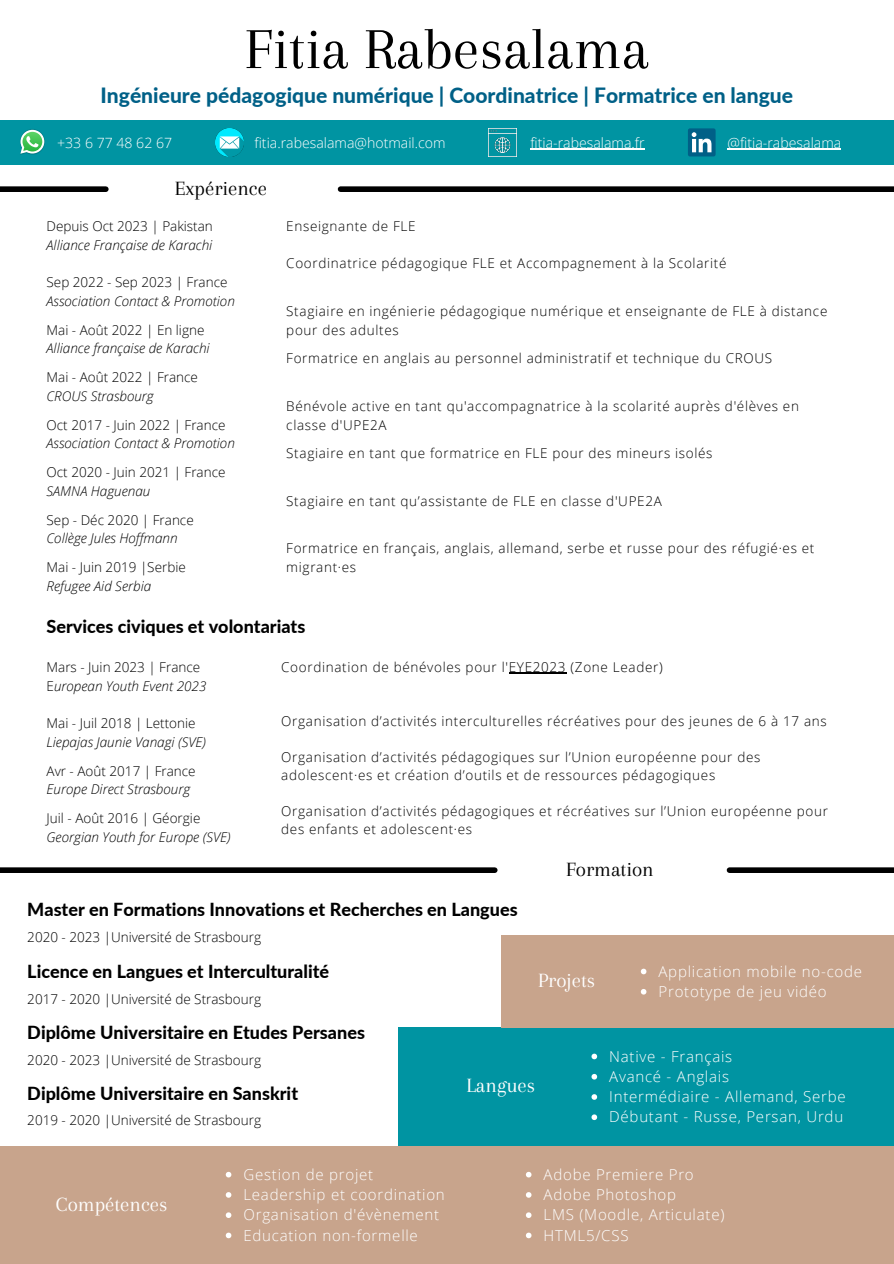
<style>
.page{position:relative;width:894px;height:1264px;background:#fff}
.page>*{position:absolute;margin:0;border:0;box-sizing:border-box;transform-origin:0 0}
.t1{font:60px "Arapey";color:#000}
.t2{font:800 21px "Lato";color:#006087}
.t3{font:21px "Arapey";color:#fff}
.t4{font:21px "Arapey";color:#000}
.t5{font:800 18px "Lato";color:#000}
.t6{font:300 15px "Open Sans";letter-spacing:.05em;color:#fff}
.t7{font:300 14.1px "Open Sans";color:#fff}
.t8{font:300 13.5px/18.8px "Open Sans";letter-spacing:.05em;color:#000}
.t9{font:300 13.5px "Open Sans";color:#000}
.t10{font:italic 300 13.5px "Open Sans";color:#000}
.s1{font-style:normal}
</style>
<div class="page">
<div style="left:0;top:120px;width:893px;height:44px;background:#0094a2"></div>
<img style="left:20px;top:129px;width:25px;height:26px">
<svg style="left:20px;top:130px;width:24px;height:24px"></svg>
<div style="left:687px;top:128px;width:28px;height:28px;background:#006087;border-radius:2px"></div>
<svg style="left:691px;top:132px;width:20px;height:20px"></svg>
<img style="left:215px;top:128px;width:28px;height:28px">
<img style="left:488px;top:128px;width:28px;height:28px">
<hr style="left:727px;top:149px;width:114px;height:1px;background:#fff">
<hr style="left:530px;top:149px;width:114px;height:1px;background:#fff">
<div style="left:340px;top:186px;width:553px;height:6px;background:#000"></div>
<div style="left:0;top:186px;width:106px;height:6px;background:#000"></div>
<div style="left:729px;top:867px;width:164px;height:6px;background:#000"></div>
<div style="left:0;top:867px;width:494px;height:6px;background:#000"></div>
<div style="left:0;top:1145px;width:893px;height:118px;background:#c8a48c"></div>
<div style="left:398px;top:1027px;width:495px;height:118px;background:#0094a2"></div>
<hr style="left:508px;top:672px;width:58px;height:2px;background:#000">
<svg style="left:226px;top:1171px;width:5px;height:6px"></svg>
<svg style="left:226px;top:1192px;width:5px;height:5px"></svg>
<svg style="left:226px;top:1212px;width:5px;height:5px"></svg>
<svg style="left:226px;top:1232px;width:5px;height:6px"></svg>
<svg style="left:591px;top:1053px;width:6px;height:6px"></svg>
<svg style="left:591px;top:1073px;width:6px;height:6px"></svg>
<svg style="left:591px;top:1094px;width:6px;height:5px"></svg>
<svg style="left:591px;top:1114px;width:6px;height:6px"></svg>
<svg style="left:525px;top:1171px;width:6px;height:6px"></svg>
<svg style="left:526px;top:1192px;width:5px;height:5px"></svg>
<svg style="left:526px;top:1212px;width:5px;height:5px"></svg>
<svg style="left:525px;top:1232px;width:6px;height:6px"></svg>
<div style="left:500px;top:935px;width:393px;height:92px;background:#c8a48c"></div>
<svg style="left:640px;top:968px;width:6px;height:6px"></svg>
<svg style="left:640px;top:989px;width:6px;height:5px"></svg>
<p class="t1" style="left:244px;top:16px;width:406px">Fitia Rabesalama</p>
<p class="t2" style="left:100px;top:82px;width:693px">Ingénieure pédagogique numérique | Coordinatrice | Formatrice en langue</p>
<p class="t7" style="left:57px;top:133px;width:116px">+33 6 77 48 62 67</p>
<p class="t7" style="left:254px;top:133px;width:192px">fitia.rabesalama@hotmail.com</p>
<p class="t7" style="left:530px;top:132px;width:116px">fitia-rabesalama.fr</p>
<p class="t7" style="left:727px;top:132px;width:115px">@fitia-rabesalama</p>
<p class="t4" style="left:175px;top:176px;width:94px">Expérience</p>
<p class="t9" style="left:47px;top:216px;width:168px">Depuis Oct 2023 | Pakistan</p>
<p class="t10" style="left:47px;top:235px;width:167px">Alliance Française de Karachi</p>
<p class="t9" style="left:47px;top:273px;width:182px">Sep 2022 - Sep 2023 | France</p>
<p class="t10" style="left:47px;top:291px;width:190px">Association Contact &amp; Promotion</p>
<p class="t9" style="left:47px;top:320px;width:159px">Mai - Août 2022 | En ligne</p>
<p class="t10" style="left:47px;top:339px;width:164px">Alliance française de Karachi</p>
<p class="t9" style="left:47px;top:368px;width:153px">Mai - Août 2022 | France</p>
<p class="t10" style="left:47px;top:386px;width:109px">CROUS Strasbourg</p>
<p class="t9" style="left:47px;top:415px;width:180px">Oct 2017 - Juin 2022 | France</p>
<p class="t10" style="left:47px;top:434px;width:190px">Association Contact &amp; Promotion</p>
<p class="t9" style="left:47px;top:463px;width:180px">Oct 2020 - Juin 2021 | France</p>
<p class="t10" style="left:47px;top:481px;width:105px">SAMNA Haguenau</p>
<p class="t9" style="left:47px;top:510px;width:149px">Sep - Déc 2020 | France</p>
<p class="t10" style="left:47px;top:529px;width:132px">Collège Jules Hoffmann</p>
<p class="t9" style="left:47px;top:558px;width:141px">Mai - Juin 2019 |Serbie</p>
<p class="t10" style="left:47px;top:576px;width:106px">Refugee Aid Serbia</p>
<p class="t8" style="left:286px;top:216px;width:131px">Enseignante de FLE</p>
<p class="t8" style="left:286px;top:254px;width:441px">Coordinatrice pédagogique FLE et Accompagnement à la Scolarité</p>
<p class="t8" style="left:286px;top:301px;width:542px">Stagiaire en ingénierie pédagogique numérique et enseignante de FLE à distance pour des adultes</p>
<p class="t8" style="left:286px;top:349px;width:487px">Formatrice en anglais au personnel administratif et technique du CROUS</p>
<p class="t8" style="left:286px;top:396px;width:514px">Bénévole active en tant qu'accompagnatrice à la scolarité auprès d'élèves en classe d'UPE2A</p>
<p class="t8" style="left:286px;top:444px;width:427px">Stagiaire en tant que formatrice en FLE pour des mineurs isolés</p>
<p class="t8" style="left:286px;top:491px;width:377px">Stagiaire en tant qu’assistante de FLE en classe d'UPE2A</p>
<p class="t8" style="left:286px;top:539px;width:529px">Formatrice en français, anglais, allemand, serbe et russe pour des réfugié·es et migrant·es</p>
<p class="t5" style="left:47px;top:615px;width:260px">Services civiques et volontariats</p>
<p class="t9" style="left:47px;top:657px;width:155px">Mars - Juin 2023 | France</p>
<p class="t10" style="left:47px;top:676px;width:161px"><span class="s1">E</span>uropean Youth Event 2023</p>
<p class="t9" style="left:47px;top:713px;width:150px">Mai - Juil 2018 | Lettonie</p>
<p class="t10" style="left:47px;top:732px;width:161px">Liepajas Jaunie Vanagi (SVE)</p>
<p class="t9" style="left:47px;top:761px;width:150px">Avr - Août 2017 | France</p>
<p class="t10" style="left:47px;top:780px;width:145px">Europe Direct Strasbourg</p>
<p class="t9" style="left:47px;top:808px;width:155px">Juil - Août 2016 | Géorgie</p>
<p class="t10" style="left:47px;top:827px;width:185px">Georgian Youth for Europe (SVE)</p>
<p class="t8" style="left:281px;top:657px;width:383px">Coordination de bénévoles pour l'EYE2023 (Zone Leader)</p>
<p class="t8" style="left:281px;top:711px;width:547px">Organisation d’activités interculturelles récréatives pour des jeunes de 6 à 17 ans</p>
<p class="t8" style="left:281px;top:747px;width:480px;line-height:18px">Organisation d’activités pédagogiques sur l’Union européenne pour des adolescent·es et création d’outils et de ressources pédagogiques</p>
<p class="t8" style="left:281px;top:801px;width:548px;line-height:18px">Organisation d’activités pédagogiques et récréatives sur l’Union européenne pour des enfants et adolescent·es</p>
<p class="t5" style="left:27px;top:898px;width:491px">Master en Formations Innovations et Recherches en Langues</p>
<p class="t9" style="left:27px;top:927px;width:235px">2020 - 2023 |Université de Strasbourg</p>
<p class="t5" style="left:27px;top:960px;width:303px">Licence en Langues et Interculturalité</p>
<p class="t9" style="left:27px;top:989px;width:235px">2017 - 2020 |Université de Strasbourg</p>
<p class="t4" style="left:566px;top:857px;width:89px">Formation</p>
<p class="t3" style="left:538px;top:968px;width:58px">Projets</p>
<p class="t6" style="left:658px;top:960px;width:205px">Application mobile no-code</p>
<p class="t6" style="left:658px;top:980px;width:170px">Prototype de jeu vidéo</p>
<p class="t5" style="left:27px;top:1021px;width:339px">Diplôme Universitaire en Etudes Persanes</p>
<p class="t9" style="left:27px;top:1050px;width:235px">2020 - 2023 |Université de Strasbourg</p>
<p class="t5" style="left:27px;top:1081px;width:272px">Diplôme Universitaire en Sanskrit</p>
<p class="t9" style="left:27px;top:1110px;width:235px">2019 - 2020 |Université de Strasbourg</p>
<p class="t3" style="left:56px;top:1192px;width:113px">Compétences</p>
<p class="t6" style="left:243px;top:1163px;width:131px">Gestion de projet</p>
<p class="t6" style="left:243px;top:1183px;width:203px">Leadership et coordination</p>
<p class="t6" style="left:243px;top:1204px;width:197px">Organisation d'évènement</p>
<p class="t6" style="left:243px;top:1224px;width:176px">Education non-formelle</p>
<p class="t3" style="left:466px;top:1073px;width:70px">Langues</p>
<p class="t6" style="left:609px;top:1045px;width:124px">Native - Français</p>
<p class="t6" style="left:609px;top:1065px;width:121px">Avancé - Anglais</p>
<p class="t6" style="left:609px;top:1086px;width:238px">Intermédiaire - Allemand, Serbe</p>
<p class="t6" style="left:609px;top:1106px;width:235px">Débutant - Russe, Persan, Urdu</p>
<p class="t6" style="left:543px;top:1163px;width:152px">Adobe Premiere Pro</p>
<p class="t6" style="left:543px;top:1183px;width:134px">Adobe Photoshop</p>
<p class="t6" style="left:543px;top:1204px;width:182px">LMS (Moodle, Articulate)</p>
<p class="t6" style="left:543px;top:1224px;width:86px">HTML5/CSS</p>
</div>
